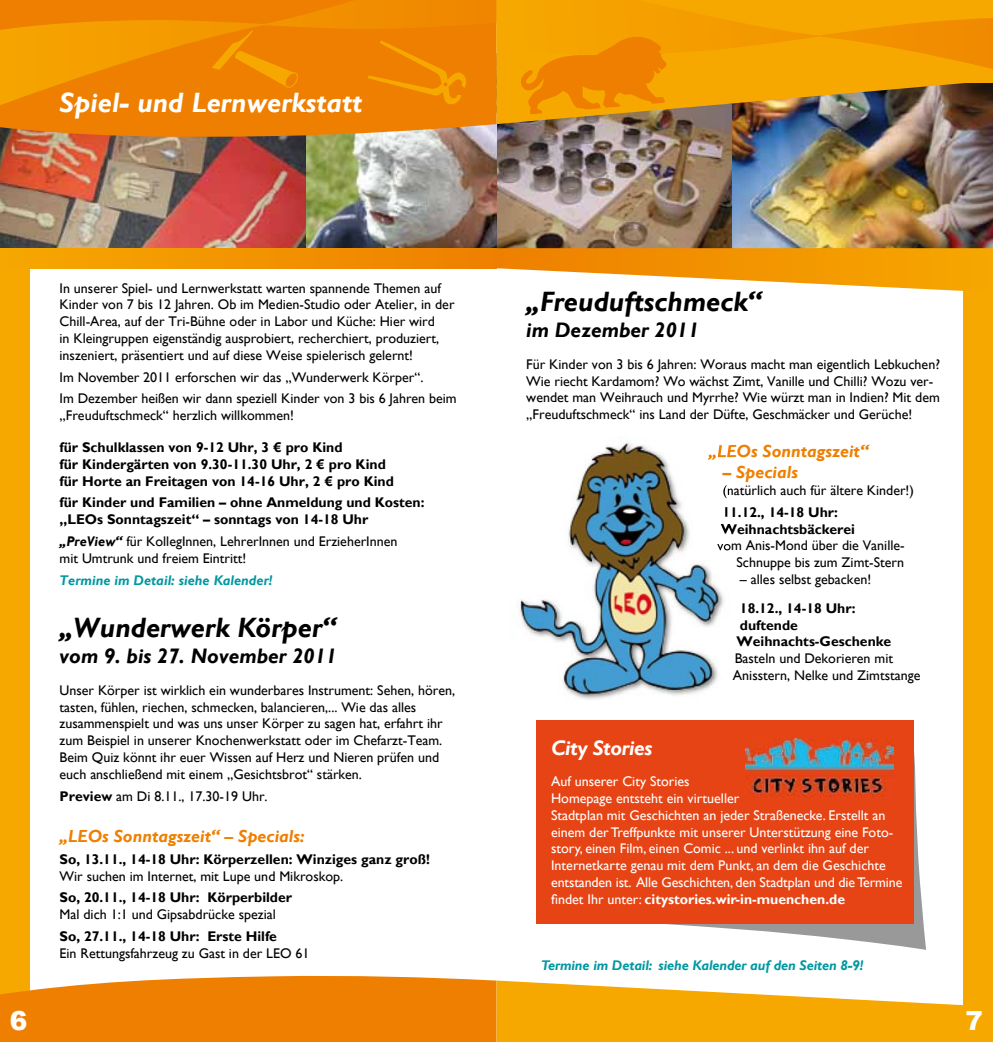
<style>
.page{position:relative;width:993px;height:1042px;background:#fff}
.page>*{position:absolute;margin:0;border:0;box-sizing:border-box;transform-origin:0 0}
.t1{font:italic 700 28px "Gill Sans";color:#000}
.t2{font:italic 700 28px "Gill Sans";color:#fff}
.t3{font:900 26.25px "Arial";color:#fff}
.t4{font:italic 700 21px "Gill Sans";color:#000}
.t5{font:italic 700 21px "Gill Sans";letter-spacing:-.02em;color:#fff}
.t6{font:italic 700 17.5px "Gill Sans";color:#ee7f00}
.t7{font:14px/16.8px "Gill Sans";color:#000}
.t8{font:700 14px/16.8px "Gill Sans";color:#000}
.t9{font:14px/16.8px "Gill Sans";color:#fff}
.t10{font:italic 700 14px "Gill Sans";letter-spacing:-.01em;color:#0098a1}
.s1{font-weight:700;font-style:italic}
.s2{font-weight:700}
</style>
<div class="page">
<img style="left:496px;top:124px;width:236px;height:124px">
<div style="left:962px;top:0;width:30px;height:1042px;background:#f7a800"></div>
<img style="left:732px;top:124px;width:260px;height:124px">
<div style="left:0;top:0;width:30px;height:1042px;background:#f7a800"></div>
<img style="left:0;top:138px;width:307px;height:110px">
<img style="left:307px;top:138px;width:189px;height:110px">
<svg style="left:491px;top:248px;width:501px;height:44px"></svg>
<div style="left:0;top:248px;width:496px;height:20px;background:linear-gradient(to right,#f6a800,#ee8000)"></div>
<svg style="left:0;top:105px;width:496px;height:33px;background:#e58314"></svg>
<img style="left:496px;top:114px;width:496px;height:10px">
<svg style="left:0;top:0;width:496px;height:105px;background:#ef8800"></svg>
<svg style="left:367px;top:41px;width:99px;height:64px;background:#ef8500"></svg>
<svg style="left:211px;top:30px;width:88px;height:59px;background:#ef8700"></svg>
<svg style="left:496px;top:0;width:496px;height:114px;background:#e59709"></svg>
<svg style="left:0;top:975px;width:963px;height:67px"></svg>
<img style="left:725px;top:445px;width:5px;height:13px">
<img style="left:725px;top:472px;width:5px;height:4px">
<img style="left:517px;top:442px;width:207px;height:258px">
<img style="left:707px;top:445px;width:18px;height:16px">
<img style="left:722px;top:466px;width:3px;height:16px">
<svg style="left:723px;top:485px;width:7px;height:13px"></svg>
<svg style="left:720px;top:507px;width:10px;height:27px"></svg>
<svg style="left:717px;top:541px;width:13px;height:9px"></svg>
<svg style="left:659px;top:749px;width:266px;height:201px"></svg>
<div style="left:536px;top:720px;width:377px;height:203px;background:#e64415"></div>
<img style="left:745px;top:738px;width:148px;height:59px">
<h1 class="t2" style="left:60px;top:87px;width:304px">Spiel- und Lernwerkstatt</h1>
<h2 class="t3" style="left:10px;top:1002px;width:19px">6</h2>
<p class="t7" style="left:60px;top:280px;width:396px">In unserer Spiel- und Lernwerkstatt warten spannende Themen auf Kinder von 7 bis 12 Jahren. Ob im Medien-Studio oder Atelier, in der Chill-Area, auf der Tri-Bühne oder in Labor und Küche: Hier wird<br>in Kleingruppen eigenständig ausprobiert, recherchiert, produziert, inszeniert, präsentiert und auf diese Weise spielerisch gelernt!</p>
<p class="t7" style="left:60px;top:366px;width:398px;line-height:21.7px">Im November 2011 erforschen wir das „Wunderwerk Körper“.<br>Im Dezember heißen wir dann speziell Kinder von 3 bis 6 Jahren beim</p>
<p class="t7" style="left:60px;top:407px;width:236px">„Freuduftschmeck“ herzlich willkommen!</p>
<p class="t8" style="left:60px;top:439px;width:336px">für Schulklassen von 9-12 Uhr, 3 € pro Kind<br>für Kindergärten von 9.30-11.30 Uhr, 2 € pro Kind für Horte an Freitagen von 14-16 Uhr, 2 € pro Kind</p>
<p class="t8" style="left:60px;top:495px;width:366px">für Kinder und Familien – ohne Anmeldung und Kosten: „LEOs Sonntagszeit“ – sonntags von 14-18 Uhr</p>
<p class="t7" style="left:60px;top:533px;width:339px"><span class="s1">„PreView“</span> für KollegInnen, LehrerInnen und ErzieherInnen mit Umtrunk und freiem Eintritt!</p>
<p class="t10" style="left:60px;top:572px;width:214px">Termine im Detail: siehe Kalender!</p>
<h1 class="t1" style="left:60px;top:611px;width:278px">„Wunderwerk Körper“</h1>
<h3 class="t4" style="left:60px;top:644px;width:279px">vom 9. bis 27. November 2011</h3>
<p class="t7" style="left:60px;top:682px;width:397px">Unser Körper ist wirklich ein wunderbares Instrument: Sehen, hören, tasten, fühlen, riechen, schmecken, balancieren,... Wie das alles zusammenspielt und was uns unser Körper zu sagen hat, erfahrt ihr zum Beispiel in unserer Knochenwerkstatt oder im Chefarzt-Team.<br>Beim Quiz könnt ihr euer Wissen auf Herz und Nieren prüfen und euch anschließend mit einem „Gesichtsbrot“ stärken.</p>
<p class="t7" style="left:60px;top:788px;width:209px"><span class="s2">Preview</span> am Di 8.11., 17.30-19 Uhr.</p>
<p class="t6" style="left:60px;top:826px;width:246px">„LEOs Sonntagszeit“ – Specials:</p>
<p class="t8" style="left:60px;top:851px;width:372px">So, 13.11., 14-18 Uhr: Körperzellen: Winziges ganz groß!</p>
<p class="t7" style="left:60px;top:868px;width:285px">Wir suchen im Internet, mit Lupe und Mikroskop.</p>
<p class="t8" style="left:60px;top:889px;width:234px">So, 20.11., 14-18 Uhr: Körperbilder</p>
<p class="t7" style="left:60px;top:906px;width:218px">Mal dich 1:1 und Gipsabdrücke spezial</p>
<p class="t8" style="left:60px;top:928px;width:219px">So, 27.11., 14-18 Uhr: Erste Hilfe</p>
<p class="t7" style="left:60px;top:945px;width:251px">Ein Rettungsfahrzeug zu Gast in der LEO 61</p>
<h1 class="t1" style="left:526px;top:285px;width:237px">„Freuduftschmeck“</h1>
<h3 class="t4" style="left:526px;top:318px;width:174px">im Dezember 2011</h3>
<p class="t7" style="left:526px;top:356px;width:415px">Für Kinder von 3 bis 6 Jahren: Woraus macht man eigentlich Lebkuchen?<br>Wie riecht Kardamom? Wo wächst Zimt, Vanille und Chilli? Wozu ver&shy;wendet man Weihrauch und Myrrhe? Wie würzt man in Indien? Mit dem „Freuduftschmeck“ ins Land der Düfte, Geschmäcker und Gerüche!</p>
<p class="t6" style="left:708px;top:441px;width:162px">„LEOs Sonntagszeit“</p>
<p class="t6" style="left:722px;top:462px;width:77px">– Specials</p>
<p class="t7" style="left:722px;top:482px;width:193px">(natürlich auch für ältere Kinder!)</p>
<p class="t8" style="left:720px;top:504px;width:136px">11.12., 14-18 Uhr:<br>Weihnachtsbäckerei</p>
<p class="t7" style="left:717px;top:537px;width:189px;text-align:right">vom Anis-Mond über die Vanille-<br>Schnuppe bis zum Zimt-Stern</p>
<p class="t7" style="left:739px;top:571px;width:133px">– alles selbst gebacken!</p>
<p class="t8" style="left:736px;top:600px;width:156px">18.12., 14-18 Uhr: duftende<br>Weihnachts-Geschenke</p>
<p class="t7" style="left:732px;top:650px;width:189px">Basteln und Dekorieren mit<br>Anisstern, Nelke und Zimtstange</p>
<h3 class="t5" style="left:551px;top:735px;width:103px">City Stories</h3>
<p class="t9" style="left:551px;top:773px;width:353px">Auf unserer City Stories<br>Homepage entsteht ein virtueller<br>Stadtplan mit Geschichten an jeder Straßenecke. Erstellt an einem der Treffpunkte mit unserer Unterstützung eine Foto&shy;story, einen Film, einen Comic ... und verlinkt ihn auf der Internetkarte genau mit dem Punkt, an dem die Geschichte entstanden ist. Alle Geschichten, den Stadtplan und die Termine findet Ihr unter: <span class="s2">citystories.wir-in-muenchen.de</span></p>
<p class="t10" style="left:541px;top:956px;width:324px">Termine im Detail: siehe Kalender auf den Seiten 8-9!</p>
<h2 class="t3" style="left:965px;top:1002px;width:19px">7</h2>
</div>
